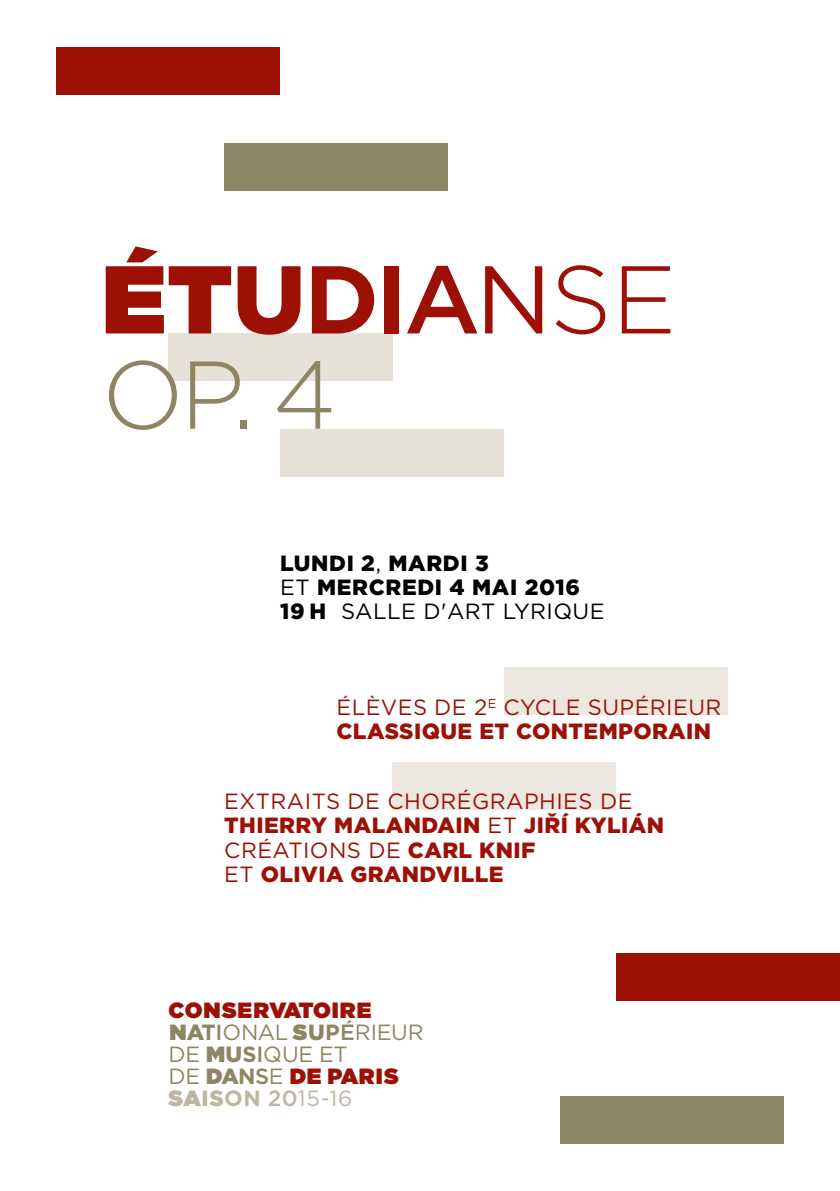
<style>
.page{position:relative;width:840px;height:1191px;background:#fff}
.page>*{position:absolute;margin:0;border:0;box-sizing:border-box;transform-origin:0 0}
.t1{font:300 96px/95.2px "Gotham";color:#8d8564}
.t2{font:22px/24.6px "Gotham";letter-spacing:.02em;color:#9c1006}
.t3{font:900 22px/22px "Gotham";letter-spacing:.035em;color:#9c1006}
.t4{font:900 22px/24px "Gotham";letter-spacing:.03em;color:#000}
.t5{font:900 22px/24px "Gotham";letter-spacing:.02em;color:#9c1006}
.t6{font:22px "Gotham";color:#000}
.s1{font-weight:900;color:#9c1006}
.s2{font-weight:700;color:#9c1006}
.s3{font-weight:500;color:#9c1006}
.s4{font-weight:400;color:#9c1006}
.s5{color:#9c1006}
.s6{font-weight:400}
.s7{font-weight:900}
.s8{color:#8d8564}
.s9{font-weight:700;color:#8d8564}
.s10{font-weight:500;color:#8d8564}
.s11{font-weight:400;color:#8d8564}
.s12{color:#bdb79f}
.s13{font-weight:700;color:#bdb79f}
.s14{font-weight:500;color:#bdb79f}
.s15{font-weight:400;color:#bdb79f}
</style>
<div class="page">
<div style="left:559px;top:1095px;width:224px;height:48px;background:#8d8564"></div>
<div style="left:168px;top:333px;width:224px;height:48px;background:#e7e2d8"></div>
<div style="left:504px;top:667px;width:223px;height:47px;background:#ece8df"></div>
<div style="left:392px;top:762px;width:223px;height:48px;background:#ece8df"></div>
<div style="left:616px;top:952px;width:223px;height:48px;background:#9c1006"></div>
<div style="left:56px;top:48px;width:224px;height:47px;background:#9c1006"></div>
<div style="left:224px;top:143px;width:223px;height:47px;background:#8d8564"></div>
<div style="left:280px;top:429px;width:223px;height:47px;background:#e7e2d8"></div>
<h1 class="t1" style="left:102px;top:249px;width:575px"><span class="s1">ét</span><span class="s1">U</span><span class="s2">di</span><span class="s3">a</span><span class="s4">N</span> <span class="s5">SE<br></span>OP. 4</h1>
<p class="t4" style="left:280px;top:550px;width:301px">LUNDI 2<span class="s6">,</span> MARDI 3<br><span class="s6">ET</span> MERCREDI 4 MAI 2016<br>19H <span class="s6">SALLE</span></p>
<p class="t6" style="left:423px;top:597px;width:40px">D'ART</p>
<p class="t6" style="left:502px;top:597px;width:43px">LYRIQUE</p>
<p class="t2" style="left:336px;top:694px;width:376px;line-height:24px">ÉLÈVES DE 2<sup>E</sup> CYCLE SU PÉRIEUR<br><span class="s7">CLASSIQUE ET CONTEMPORAIN</span></p>
<p class="t2" style="left:224px;top:788px;width:441px;text-indent:102px">S DE CHORÉGRAPHIES DE<br><span class="s7">THIERRY MALANDAIN</span> ET <span class="s7">JIŘÍ KYLIÁN<br></span>CRÉATION</p>
<p class="t2" style="left:224px;top:788px;width:47px">EXTRAIT</p>
<p class="t5" style="left:224px;top:837px;width:312px;text-indent:123px"><span class="s6">S DE</span> CARL KNIF<br><span class="s6">ET</span> OLIVIA GRANDVILLE</p>
<p class="t3" style="left:168px;top:999px;width:256px">CONSERVATOIRE<br><span class="s8">N</span><span class="s8">A</span><span class="s9">T</span><span class="s10">I</span><span class="s11">ONAL</span> <span class="s8">S</span><span class="s8">U</span><span class="s9">P</span><span class="s10">É</span><span class="s11">RIEUR<br>DE</span> <span class="s8">M</span><span class="s8">U</span><span class="s9">S</span><span class="s10">I</span><span class="s11">QUE ET<br>DE</span> <span class="s8">D</span><span class="s8">A</span><span class="s9">N</span><span class="s10">S</span><span class="s11">E</span> DE PARIS <span class="s12">sa</span><span class="s12">IS</span><span class="s13">on</span> <span class="s14">20</span><span class="s15">15-16</span></p>
</div>
